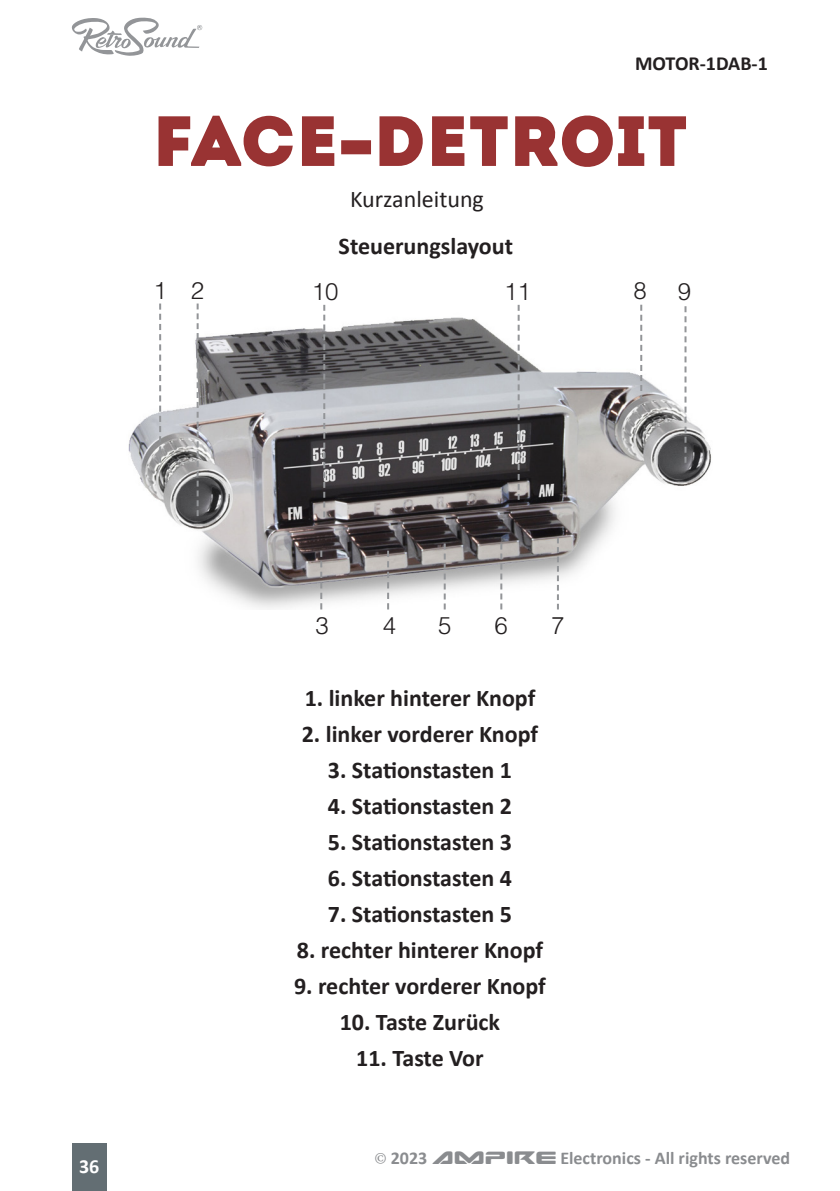
<style>
.page{position:relative;width:840px;height:1191px;background:#fff}
.page>*{position:absolute;margin:0;border:0;box-sizing:border-box;transform-origin:0 0}
.t1{font:68px "Intro";letter-spacing:.03em;color:#933}
.t2{font:700 24px "Calibri";color:#231f20}
.t3{font:24px "Calibri";color:#231f20}
.t4{font:300 24px "Helvetica";color:#231f20}
.t5{font:700 20px "Calibri";color:#231f20}
.t6{font:700 20px "Calibri";color:#fff}
.t7{font:700 18px "Calibri";color:#8a8c8f}
.s1{font-family:"Imago";font-weight:800}
.s2{font-family:"Minion Pro";font-weight:400;font-size:17.6px}
.s3{font-family:"Sea Dog 2001";font-weight:400;font-size:17.6px}
</style>
<div class="page">
<svg style="left:71px;top:17px;width:131px;height:39px"></svg>
<div style="left:72px;top:1143px;width:34px;height:48px;background:#636e73"></div>
<svg style="left:158px;top:115px;width:135px;height:52px"></svg>
<svg style="left:302px;top:116px;width:33px;height:50px"></svg>
<div style="left:341px;top:140px;width:30px;height:14px;border:2px solid #993232"></div>
<svg style="left:379px;top:116px;width:129px;height:50px"></svg>
<svg style="left:515px;top:115px;width:171px;height:52px"></svg>
<img style="left:128px;top:303px;width:583px;height:306px">
<svg style="left:320px;top:550px;width:2px;height:59px"></svg>
<svg style="left:387px;top:550px;width:2px;height:59px"></svg>
<svg style="left:443px;top:543px;width:2px;height:66px"></svg>
<svg style="left:500px;top:543px;width:2px;height:66px"></svg>
<svg style="left:556px;top:537px;width:2px;height:72px"></svg>
<svg style="left:323px;top:305px;width:2px;height:212px"></svg>
<svg style="left:517px;top:305px;width:2px;height:195px"></svg>
<svg style="left:684px;top:306px;width:2px;height:157px"></svg>
<svg style="left:196px;top:303px;width:2px;height:213px"></svg>
<svg style="left:159px;top:303px;width:2px;height:160px"></svg>
<svg style="left:640px;top:305px;width:2px;height:106px"></svg>
<p class="t5" style="left:634px;top:51px;width:134px">MOTOR-1DAB-1</p>
<h1 class="t1" style="left:153px;top:100px;width:534px">FACE<span class="s1">-</span>DETROIT</h1>
<p class="t3" style="left:350px;top:184px;width:135px">Kurzanleitung</p>
<p class="t2" style="left:338px;top:230px;width:176px">Steuerungslayout</p>
<p class="t4" style="left:153px;top:275px;width:52px">1 2</p>
<p class="t4" style="left:312px;top:277px;width:28px">10</p>
<p class="t4" style="left:504px;top:277px;width:28px">11</p>
<p class="t4" style="left:633px;top:275px;width:15px">8</p>
<p class="t4" style="left:677px;top:277px;width:15px">9</p>
<p class="t6" style="left:79px;top:1153px;width:22px">36</p>
<p class="t4" style="left:315px;top:610px;width:15px">3</p>
<p class="t4" style="left:383px;top:610px;width:15px">4</p>
<p class="t4" style="left:438px;top:610px;width:15px">5</p>
<p class="t4" style="left:494px;top:610px;width:15px">6</p>
<p class="t4" style="left:551px;top:610px;width:15px">7</p>
<p class="t2" style="left:304px;top:682px;width:232px">1. linker hinterer Knopf</p>
<p class="t2" style="left:301px;top:718px;width:238px">2. linker vorderer Knopf</p>
<p class="t2" style="left:328px;top:754px;width:185px">3. Stationstasten 1</p>
<p class="t2" style="left:328px;top:790px;width:185px">4. Stationstasten 2</p>
<p class="t2" style="left:328px;top:826px;width:185px">5. Stationstasten 3</p>
<p class="t2" style="left:328px;top:862px;width:185px">6. Stationstasten 4</p>
<p class="t2" style="left:328px;top:898px;width:185px">7. Stationstasten 5</p>
<p class="t2" style="left:297px;top:934px;width:247px">8. rechter hinterer Knopf</p>
<p class="t2" style="left:294px;top:970px;width:253px">9. rechter vorderer Knopf</p>
<p class="t2" style="left:339px;top:1006px;width:162px">10. Taste Zurück</p>
<p class="t2" style="left:356px;top:1042px;width:129px">11. Taste Vor</p>
<p class="t7" style="left:374px;top:1146px;width:417px"><span class="s2">©</span> 2023 <span class="s3">AMPIRE</span> Electronics - All rights reserved</p>
</div>
